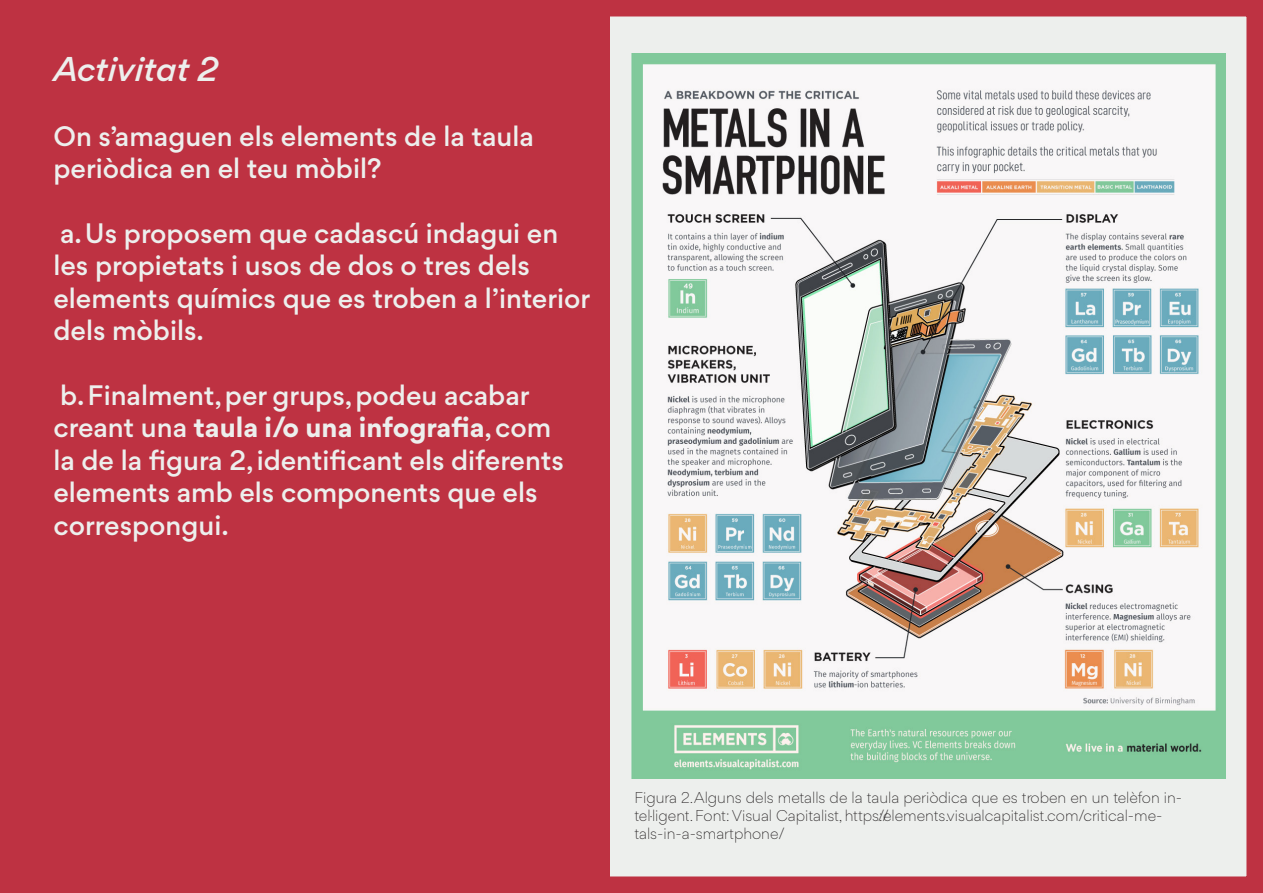
<style>
.page{position:relative;width:1263px;height:893px;background:#fff}
.page>*{position:absolute;margin:0;border:0;box-sizing:border-box;transform-origin:0 0}
.t1{font:italic 500 33px "Gordita";color:#edefed}
.t2{font:500 27px/32.4px "Gordita";color:#edefed}
.t3{font:300 15px/18px "Gordita";color:#231f20}
.s1{font-weight:700}
</style>
<div class="page">
<div style="left:0;top:0;width:1263px;height:887px;background:#edefed"></div>
<div style="left:0;top:0;width:609px;height:893px;background:#be3242"></div>
<img style="left:631px;top:54px;width:594px;height:725px">
<div style="left:0;top:0;width:1263px;height:893px;border:16px solid #be3242"></div>
<p class="t1" style="left:53px;top:46px;width:166px">Activitat 2</p>
<p class="t2" style="left:53px;top:120px;width:482px">On s’amaguen els elements de la taula periòdica en el teu mòbil?</p>
<p class="t2" style="left:53px;top:217px;width:539px">a. Us proposem que cadascú indagui en les propietats i usos de dos o tres dels elements químics que es troben a l’interior dels mòbils.</p>
<p class="t2" style="left:53px;top:379px;width:512px">b. Finalment, per grups, podeu acabar creant una <span class="s1">taula i/o una infografia</span>, com la de la figura 2, identificant els diferents elements amb els components que els correspongui.</p>
<p class="t3" style="left:634px;top:788px;width:549px">Figura 2. Alguns dels metalls de la taula periòdica que es troben en un telèfon in&shy;tel·ligent. Font: Visual Capitalist, https://elements.visualcapitalist.com/critical-me&shy;tals-in-a-smartphone/</p>
</div>
